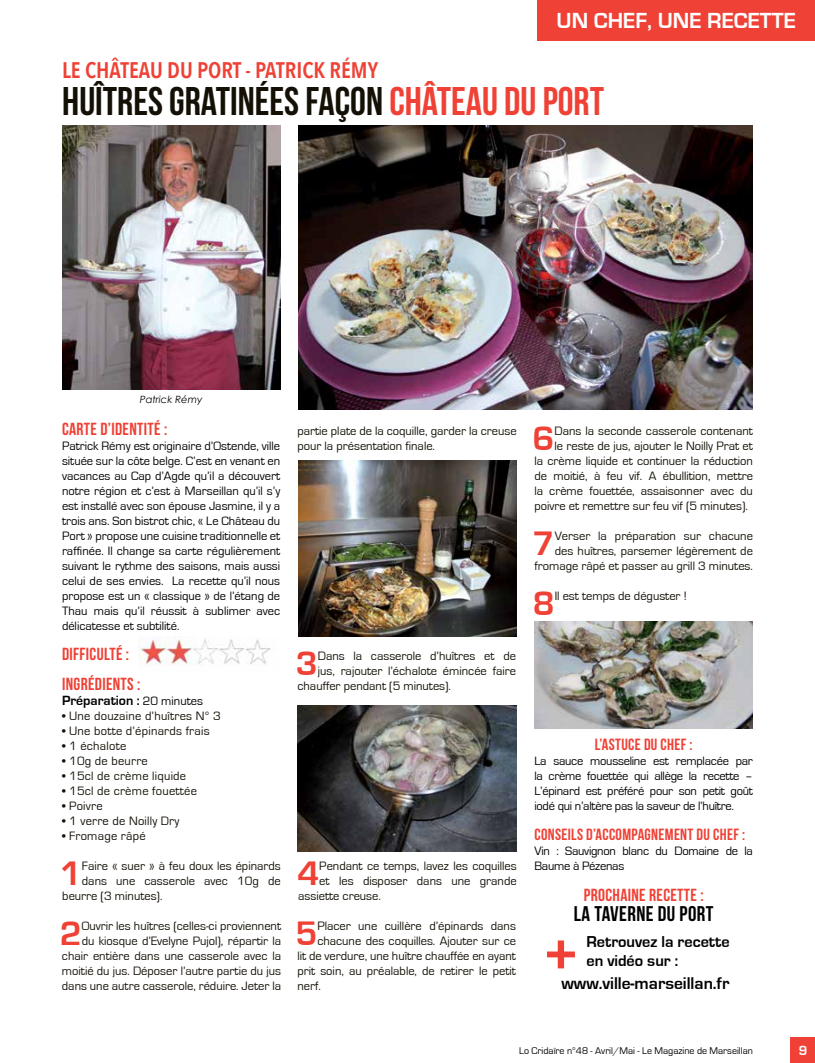
<style>
.page{position:relative;width:815px;height:1063px;background:#fff}
.page>*{position:absolute;margin:0;border:0;box-sizing:border-box;transform-origin:0 0}
.t1{font:700 56.25px "Eurostile";color:#ef4135}
.t2{font:40px "Bebas Neue";color:#141006}
.t3{font:700 35px "Eurostile";color:#ef4135}
.t4{font:600 22.5px "Avenir Next Condensed";color:#ef4135}
.t5{font:700 22.5px "Eurostile";color:#fff}
.t6{font:21.25px "Bebas Neue";letter-spacing:.02em;color:#000}
.t7{font:17.5px/30px "Bebas Neue";letter-spacing:.02em;color:#ef4135}
.t8{font:700 17.5px "Eurostile";color:#000}
.t9{font:16.25px "Bebas Neue";letter-spacing:.02em;color:#ef4135}
.t10{font:700 16.25px "Eurostile";color:#000}
.t11{font:700 13.75px "Eurostile";color:#000}
.t12{font:700 13.75px "Eurostile";color:#fff}
.t13{font:12.5px/15px "Eurostile";color:#141006;text-align:right}
.t14{font:12.5px/15px "Eurostile";letter-spacing:-.02em;color:#000;text-align:justify}
.t15{font:12.5px "Eurostile";letter-spacing:.02em;color:#141006}
.t16{font:10px "Eurostile";color:#000}
.t17{font:italic 10px "Century Gothic";color:#000}
.s1{color:#ef4135}
.s2{font-weight:400;font-size:12.5px}
</style>
<div class="page">
<div style="left:790px;top:1038px;width:25px;height:25px;background:#ef4135"></div>
<div style="left:537px;top:0;width:278px;height:41px;background:#ef4135"></div>
<img style="left:139px;top:638px;width:132px;height:28px">
<img style="left:298px;top:125px;width:455px;height:284px">
<img style="left:62px;top:125px;width:219px;height:265px">
<img style="left:298px;top:461px;width:219px;height:176px">
<img style="left:297px;top:705px;width:220px;height:146px">
<img style="left:534px;top:622px;width:219px;height:106px">
<h3 class="t4" style="left:62px;top:51px;width:318px">LE CHÂTEAU DU PORT - PATRICK RÉMY</h3>
<h3 class="t5" style="left:557px;top:8px;width:52px">un chef</h3>
<h3 class="t5" style="left:647px;top:8px;width:74px">, une recette</h3>
<h2 class="t2" style="left:62px;top:79px;width:543px">HUÎTRES GRATINÉES FAÇON <span class="s1">CHÂTEAU DU PORT</span></h2>
<p class="t17" style="left:140px;top:393px;width:64px">Patrick Rémy</p>
<h3 class="t7" style="left:62px;top:414px;width:107px">CARTE D’IDENTITÉ :</h3>
<p class="t14" style="left:62px;top:439px;width:220px">Patrick Rémy est originaire d’Ostende, ville située sur la côte belge. C’est en venant en vacances au Cap d’Agde qu’il a découvert notre région et c’est à Marseillan qu’il s’y est installé avec son épouse Jasmine, il y a trois ans. Son bistrot chic, « Le Château du Port » propose une cuisine traditionnelle et raffinée. Il change sa carte régulièrement suivant le rythme des saisons, mais aussi celui de ses envies. La recette qu’il nous propose est un « classique » de l’étang de Thau mais qu’il réussit à sublimer avec délicatesse et subtilité.</p>
<h3 class="t7" style="left:62px;top:639px;width:80px">DIFFICULTÉ :<br>INGRÉDIENTS :</h3>
<p class="t11" style="left:62px;top:693px;width:143px">Préparation : <span class="s2">20 minutes</span></p>
<p class="t15" style="left:62px;top:709px;width:160px">• Une douzaine d’huîtres N° 3</p>
<p class="t15" style="left:62px;top:724px;width:149px">• Une botte d’épinards frais</p>
<p class="t15" style="left:62px;top:739px;width:66px">• 1 échalote</p>
<p class="t15" style="left:62px;top:754px;width:87px">• 10g de beurre</p>
<p class="t15" style="left:62px;top:769px;width:126px">• 15cl de crème liquide</p>
<p class="t15" style="left:62px;top:784px;width:136px">• 15cl de crème fouettée</p>
<p class="t13" style="left:62px;top:799px;width:42px">• Poivre</p>
<p class="t15" style="left:62px;top:814px;width:119px">• 1 verre de Noilly Dry</p>
<p class="t15" style="left:62px;top:829px;width:85px">• Fromage râpé</p>
<h3 class="t3" style="left:60px;top:854px;width:23px">1</h3>
<p class="t13" style="left:82px;top:859px;width:200px">Faire « suer » à feu doux les épinards</p>
<p class="t13" style="left:82px;top:874px;width:200px">dans une casserole avec 10g de</p>
<p class="t13" style="left:62px;top:889px;width:102px">beurre (3 minutes).</p>
<h3 class="t3" style="left:60px;top:914px;width:23px">2</h3>
<p class="t13" style="left:62px;top:919px;width:221px">Ouvrir les huîtres (celles-ci proviennent<br>du kiosque d’Evelyne Pujol), répartir la chair entière dans une casserole avec la moitié du jus. Déposer l’autre partie du jus dans une autre casserole, réduire. Jeter la</p>
<p class="t13" style="left:297px;top:424px;width:221px;text-align:left">partie plate de la coquille, garder la creuse pour la présentation finale.</p>
<h3 class="t3" style="left:533px;top:419px;width:23px">6</h3>
<p class="t13" style="left:555px;top:424px;width:200px">Dans la seconde casserole contenant</p>
<p class="t13" style="left:555px;top:439px;width:200px">le reste de jus, ajouter le Noilly Prat et</p>
<p class="t13" style="left:534px;top:454px;width:220px">la crème liquide et continuer la réduction</p>
<p class="t13" style="left:534px;top:469px;width:220px">de moitié, à feu vif. A ébullition, mettre</p>
<p class="t13" style="left:534px;top:484px;width:220px">la crème fouettée, assaisonner avec du</p>
<p class="t13" style="left:534px;top:499px;width:215px">poivre et remettre sur feu vif (5 minutes).</p>
<h3 class="t3" style="left:533px;top:524px;width:23px">7</h3>
<p class="t13" style="left:534px;top:529px;width:220px">Verser la préparation sur chacune des huîtres, parsemer légèrement de fromage râpé et passer au grill 3 minutes.</p>
<h3 class="t3" style="left:533px;top:584px;width:23px">8</h3>
<p class="t13" style="left:555px;top:589px;width:134px">Il est temps de déguster !</p>
<h3 class="t3" style="left:296px;top:644px;width:23px">3</h3>
<p class="t13" style="left:318px;top:649px;width:200px">Dans la casserole d’huîtres et de</p>
<p class="t13" style="left:318px;top:664px;width:200px">jus, rajouter l’échalote émincée faire</p>
<p class="t13" style="left:297px;top:679px;width:155px">chauffer pendant (5 minutes).</p>
<h3 class="t3" style="left:297px;top:854px;width:23px">4</h3>
<p class="t13" style="left:319px;top:859px;width:199px">Pendant ce temps, lavez les coquilles</p>
<p class="t13" style="left:319px;top:874px;width:199px">et les disposer dans une grande</p>
<p class="t13" style="left:298px;top:889px;width:84px">assiette creuse.</p>
<h3 class="t3" style="left:295px;top:914px;width:23px">5</h3>
<p class="t13" style="left:317px;top:919px;width:200px">Placer une cuillère d’épinards dans</p>
<p class="t13" style="left:317px;top:934px;width:200px">chacune des coquilles. Ajouter sur ce</p>
<p class="t13" style="left:297px;top:949px;width:220px">lit de verdure, une huître chauffée en ayant</p>
<p class="t13" style="left:297px;top:964px;width:220px">prit soin, au préalable, de retirer le petit</p>
<p class="t13" style="left:297px;top:979px;width:25px">nerf.</p>
<h3 class="t9" style="left:595px;top:735px;width:99px">L’ASTUCE DU CHEF :</h3>
<p class="t14" style="left:534px;top:754px;width:220px">La sauce mousseline est remplacée par la crème fouettée qui allège la recette – L’épinard est préféré pour son petit goût iodé qui n’altère pas la saveur de l’huître.</p>
<h3 class="t9" style="left:534px;top:825px;width:212px">CONSEILS D’ACCOMPAGNEMENT DU CHEF :</h3>
<p class="t14" style="left:534px;top:844px;width:220px">Vin : Sauvignon blanc du Domaine de la<br>Baume à Pézenas</p>
<h3 class="t7" style="left:584px;top:880px;width:121px">PROCHAINE RECETTE :</h3>
<h3 class="t6" style="left:574px;top:902px;width:141px">LA TAVERNE DU PORT</h3>
<h3 class="t10" style="left:586px;top:933px;width:145px">Retrouvez la recette</h3>
<h1 class="t1" style="left:543px;top:924px;width:37px">+</h1>
<h3 class="t10" style="left:586px;top:952px;width:93px">en vidéo sur :</h3>
<h3 class="t8" style="left:561px;top:973px;width:170px">www.ville-marseillan.fr</h3>
<p class="t16" style="left:519px;top:1045px;width:235px">Lo Cridaïre n°48 - Avril/Mai - Le Magazine de Marseillan</p>
<p class="t12" style="left:799px;top:1043px;width:10px">9</p>
</div>
